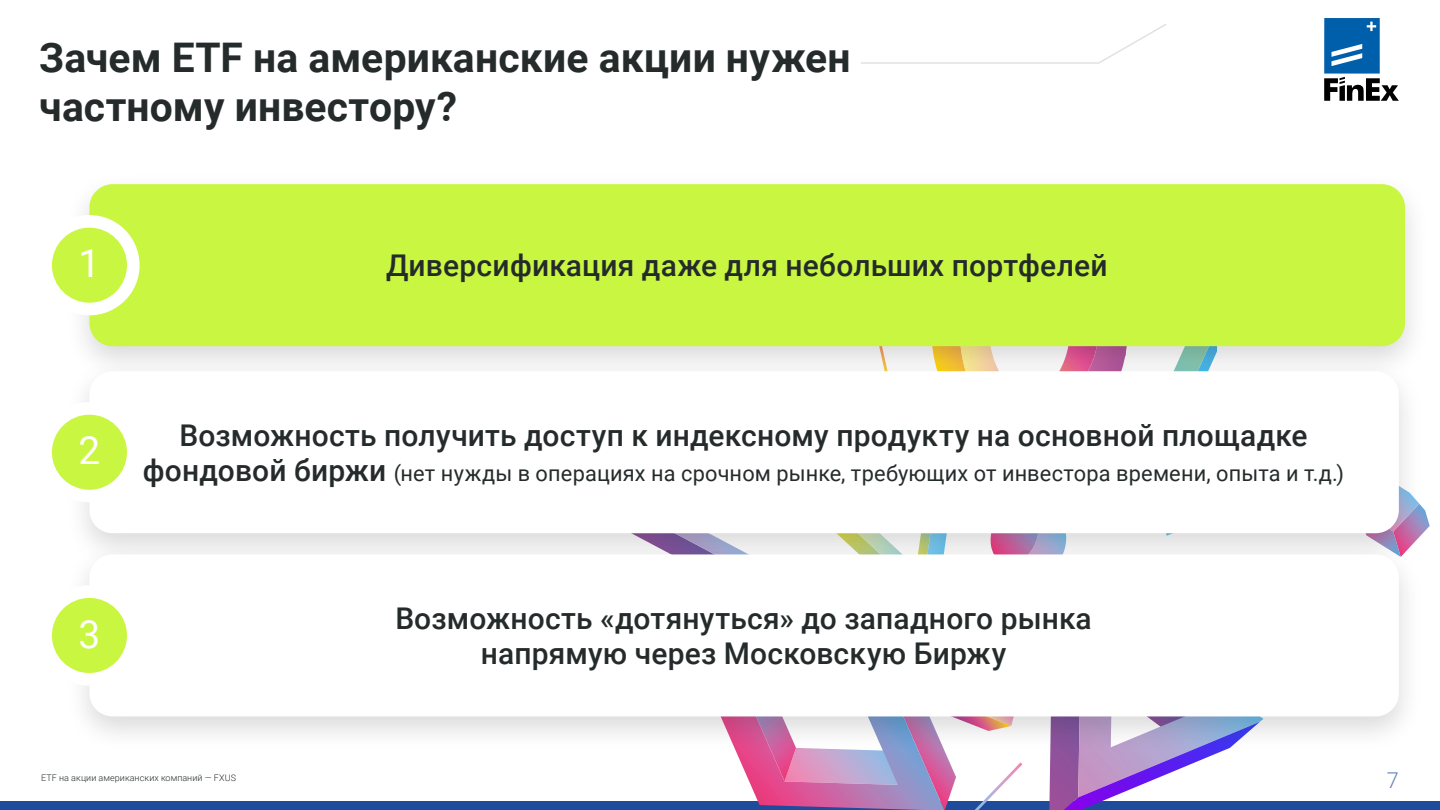
<style>
.page{position:relative;width:1440px;height:810px;background:#fff}
.page>*{position:absolute;margin:0;border:0;box-sizing:border-box;transform-origin:0 0}
.t1{font:700 40.8px/49px "Roboto";letter-spacing:.005em;color:#252b2b}
.t2{font:38.78px "Roboto";color:#fff}
.t3{font:500 29.92px/35.4px "Roboto";letter-spacing:.005em;color:#252b2b;text-align:center}
.t4{font:21.75px "Roboto";letter-spacing:.005em;color:#252b2b}
.t5{font:300 21.75px "Roboto";color:#6281ba}
.t6{font:300 9px "Roboto";letter-spacing:.005em;color:#252b2b}
.s1{font-weight:500;font-size:29.92px}
</style>
<div class="page">
<svg style="left:861px;top:24px;width:306px;height:40px"></svg>
<div style="left:0;top:801px;width:1440px;height:9px;background:#1f4b9d"></div>
<svg style="left:1324px;top:18px;width:75px;height:83px"></svg>
<svg style="left:1424px;top:509px;width:6px;height:23px"></svg>
<svg style="left:736px;top:753px;width:482px;height:57px"></svg>
<div style="left:64px;top:170px;width:1367px;height:213px;background:#000;opacity:.15"></div>
<div style="left:89px;top:184px;width:1316px;height:162px;background:#c9f741;border-radius:23px"></div>
<div style="left:64px;top:357px;width:1360px;height:213px;background:#000;opacity:.15"></div>
<div style="left:89px;top:371px;width:1310px;height:162px;background:#fff;border-radius:23px"></div>
<div style="left:64px;top:540px;width:1360px;height:213px;background:#000;opacity:.15"></div>
<div style="left:89px;top:554px;width:1310px;height:162px;background:#fff;border-radius:23px"></div>
<div style="left:39px;top:402px;width:101px;height:100px;background:#fff;border-radius:50%"></div>
<div style="left:52px;top:415px;width:75px;height:75px;background:#c9f741;border-radius:50%"></div>
<div style="left:39px;top:585px;width:101px;height:101px;background:#fff;border-radius:50%"></div>
<div style="left:52px;top:598px;width:75px;height:75px;background:#c9f741;border-radius:50%"></div>
<div style="left:39px;top:215px;width:101px;height:100px;background:#fff;border-radius:50%"></div>
<div style="left:52px;top:228px;width:75px;height:75px;background:#c9f741;border-radius:50%"></div>
<h1 class="t1" style="left:39px;top:31px;width:813px">Зачем ETF на американские акции нужен частному инвестору?</h1>
<p class="t2" style="left:79px;top:236px;width:23px">1</p>
<p class="t3" style="left:386px;top:247px;width:723px">Диверсификация даже для небольших портфелей</p>
<p class="t2" style="left:79px;top:424px;width:23px">2</p>
<p class="t3" style="left:179px;top:416px;width:1130px">Возможность получить доступ к индексному продукту на основной площадке</p>
<p class="t4" style="left:143px;top:458px;width:1203px"><span class="s1">фондовой биржи</span> (нет нужды в операциях на срочном рынке, требующих от инвестора времени, опыта и т.д.)</p>
<p class="t2" style="left:79px;top:607px;width:23px">3</p>
<p class="t3" style="left:395px;top:600px;width:698px">Возможность «дотянуться» до западного рынка напрямую через Московскую Биржу</p>
<p class="t6" style="left:41px;top:771px;width:196px">ETF на акции американских компаний — FXUS</p>
<p class="t5" style="left:1387px;top:765px;width:14px">7</p>
</div>
